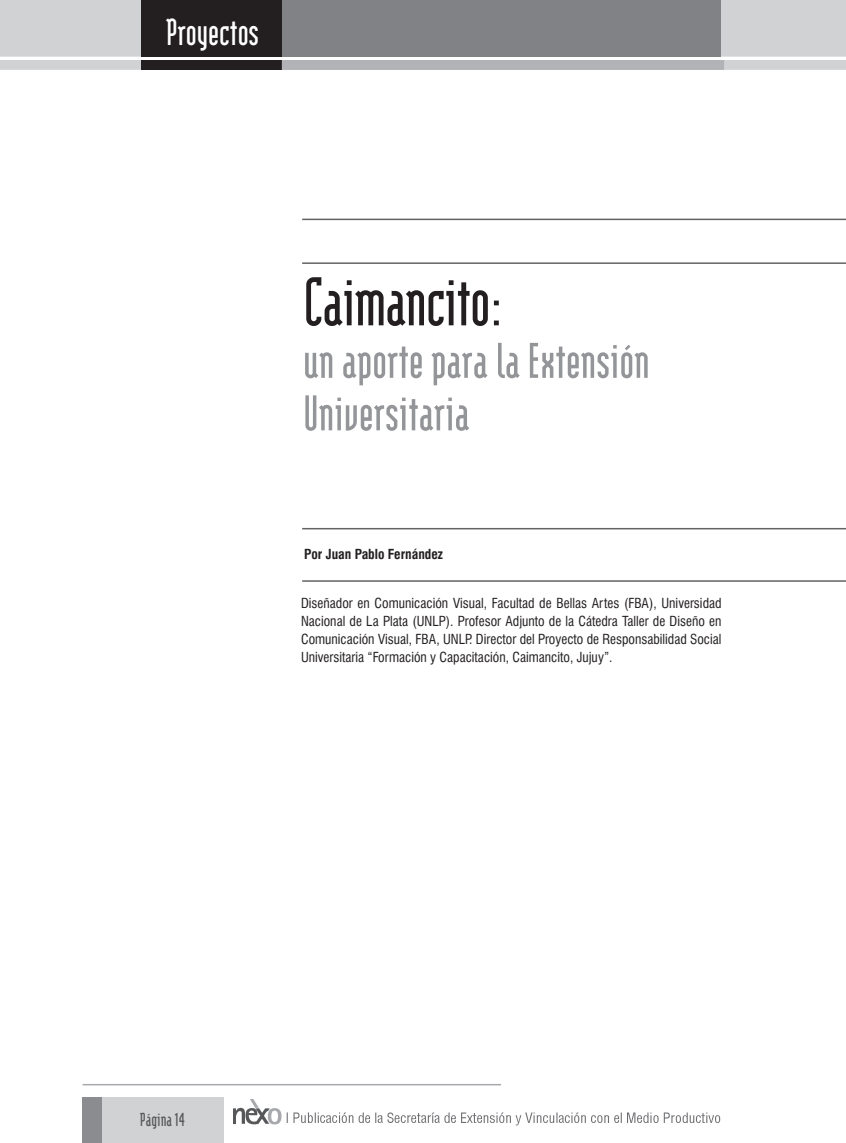
<style>
.page{position:relative;width:846px;height:1143px;background:#fff}
.page>*{position:absolute;margin:0;border:0;box-sizing:border-box;transform-origin:0 0}
.t1{font:700 82.5px "Modula";letter-spacing:-.01em;color:#231f20}
.t2{font:700 60px/52.5px "Modula";color:#939598}
.t3{font:700 45px "Modula";color:#fff}
.t4{font:700 22.5px "Modula";color:#57585a}
.t5{font:condensed 13.5px/18px "Swiss 721 BT";color:#231f20;text-align:justify}
.t6{font:700 condensed 13.5px "Swiss 721 BT";color:#231f20}
</style>
<div class="page">
<img style="left:233px;top:1099px;width:487px;height:27px">
<hr style="left:83px;top:1084px;width:418px;height:1px;background:#a8a9ad">
<div style="left:83px;top:1097px;width:141px;height:46px;background:#d1d2d4"></div>
<div style="left:83px;top:1097px;width:19px;height:46px;background:#8a8c8f"></div>
<div style="left:0;top:0;width:845px;height:57px;background:#d1d2d4"></div>
<div style="left:0;top:60px;width:845px;height:10px;background:#d1d2d4"></div>
<div style="left:141px;top:60px;width:141px;height:10px;background:#231f20"></div>
<div style="left:282px;top:60px;width:442px;height:10px;background:#b2b3b7"></div>
<div style="left:272px;top:0;width:448px;height:57px;background:#808285"></div>
<div style="left:141px;top:0;width:140px;height:57px;background:#231f20"></div>
<hr style="left:302px;top:528px;width:543px;height:1px;background:#636366">
<hr style="left:302px;top:580px;width:543px;height:2px;background:#636366">
<hr style="left:302px;top:219px;width:543px;height:1px;background:#636366">
<hr style="left:302px;top:262px;width:543px;height:2px;background:#636366">
<h3 class="t3" style="left:166px;top:12px;width:95px">Proyectos</h3>
<h1 class="t1" style="left:303px;top:263px;width:203px">Caimancito:</h1>
<h2 class="t2" style="left:303px;top:333px;width:348px">un aporte para la Extensión<br>Universitaria</h2>
<p class="t6" style="left:304px;top:546px;width:140px">Por Juan Pablo Fernández</p>
<p class="t5" style="left:301px;top:594px;width:422px">Diseñador en Comunicación Visual, Facultad de Bellas Artes (FBA), Universidad Nacional de La Plata (UNLP). Profesor Adjunto de la Cátedra Taller de Diseño en Comunicación Visual, FBA, UNLP. Director del Proyecto de Responsabilidad Social Universitaria “Formación y Capacitación, Caimancito, Jujuy”.</p>
<h3 class="t4" style="left:140px;top:1109px;width:47px">Página 14</h3>
</div>
